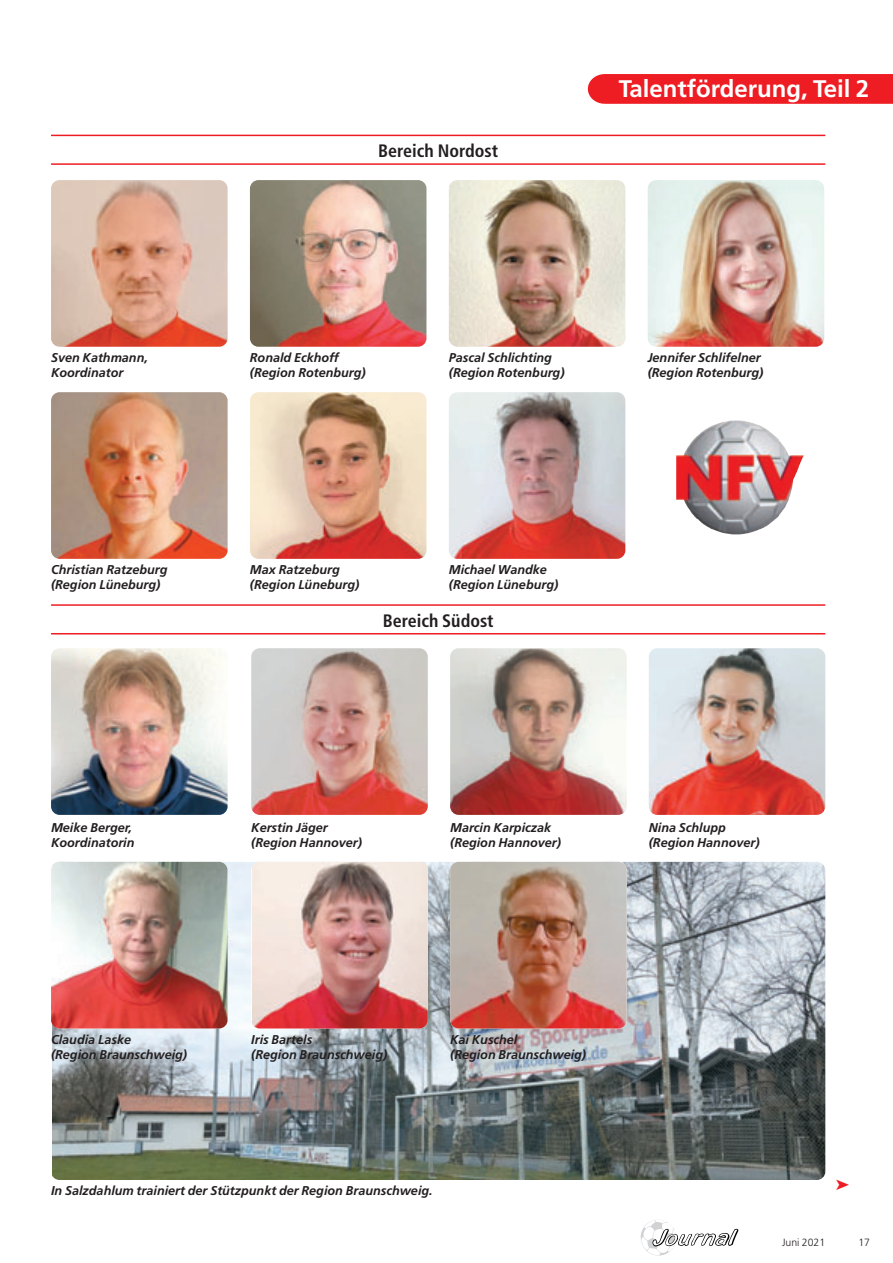
<style>
.page{position:relative;width:893px;height:1263px;background:#fff}
.page>*{position:absolute;margin:0;border:0;box-sizing:border-box;transform-origin:0 0}
.t1{font:700 24px "Frutiger";color:#fff}
.t2{font:700 condensed 18px "Frutiger";color:#231f20}
.t3{font:italic 700 12.75px/15.1px "Frutiger";color:#231f20}
.t4{font:300 10.5px "Frutiger";color:#231f20}
</style>
<div class="page">
<img style="left:640px;top:1220px;width:36px;height:36px;border-radius:50%">
<svg style="left:652px;top:1229px;width:86px;height:18px"></svg>
<svg style="left:588px;top:74px;width:304px;height:30px;background:#ee2127"></svg>
<img style="left:53px;top:862px;width:772px;height:318px">
<img style="left:676px;top:421px;width:127px;height:113px">
<hr style="left:51px;top:135px;width:774px;height:1px;background:#ee1d23">
<hr style="left:51px;top:163px;width:774px;height:2px;background:#ee1d23">
<hr style="left:51px;top:604px;width:774px;height:2px;background:#ee1d23">
<hr style="left:51px;top:633px;width:774px;height:2px;background:#ee1d23">
<img style="left:250px;top:180px;width:176px;height:167px;border-radius:9px">
<img style="left:449px;top:180px;width:176px;height:167px;border-radius:9px">
<img style="left:51px;top:180px;width:176px;height:167px;border-radius:9px">
<img style="left:647px;top:180px;width:177px;height:167px;border-radius:9px">
<img style="left:250px;top:392px;width:176px;height:167px;border-radius:9px">
<img style="left:449px;top:392px;width:176px;height:167px;border-radius:9px">
<img style="left:251px;top:648px;width:177px;height:167px;border-radius:9px">
<img style="left:450px;top:648px;width:176px;height:167px;border-radius:9px">
<img style="left:51px;top:648px;width:176px;height:167px;border-radius:9px">
<img style="left:648px;top:648px;width:177px;height:167px;border-radius:9px">
<img style="left:252px;top:862px;width:176px;height:166px;border-radius:9px">
<img style="left:450px;top:862px;width:176px;height:166px;border-radius:9px">
<img style="left:51px;top:862px;width:176px;height:166px;border-radius:9px">
<img style="left:51px;top:392px;width:176px;height:167px;border-radius:9px">
<h2 class="t2" style="left:378px;top:143px;width:122px">Bereich Nordost</h2>
<h1 class="t1" style="left:619px;top:79px;width:252px">Talentförderung, Teil 2</h1>
<p class="t3" style="left:51px;top:351px;width:98px">Sven Kathmann,<br>Koordinator</p>
<p class="t3" style="left:647px;top:351px;width:117px">Jennifer Schlifelner (Region Rotenburg)</p>
<p class="t3" style="left:250px;top:351px;width:117px">Ronald Eckhoff (Region Rotenburg)</p>
<p class="t3" style="left:449px;top:351px;width:117px">Pascal Schlichting (Region Rotenburg)</p>
<p class="t3" style="left:51px;top:563px;width:118px">Christian Ratzeburg (Region Lüneburg)</p>
<p class="t3" style="left:250px;top:563px;width:111px">Max Ratzeburg (Region Lüneburg)</p>
<p class="t3" style="left:449px;top:563px;width:111px">Michael Wandke (Region Lüneburg)</p>
<h2 class="t2" style="left:382px;top:613px;width:112px">Bereich Südost</h2>
<p class="t3" style="left:51px;top:821px;width:85px">Meike Berger,<br>Koordinatorin</p>
<p class="t3" style="left:648px;top:821px;width:112px">Nina Schlupp (Region Hannover)</p>
<p class="t3" style="left:450px;top:821px;width:112px">Marcin Karpiczak (Region Hannover)</p>
<p class="t3" style="left:251px;top:821px;width:112px">Kerstin Jäger (Region Hannover)</p>
<p class="t3" style="left:51px;top:1033px;width:137px">Claudia Laske<br>(Region Braunschweig)</p>
<p class="t3" style="left:251px;top:1033px;width:137px">Iris Bartels<br>(Region Braunschweig)</p>
<p class="t3" style="left:450px;top:1033px;width:137px">Kai Kuschel<br>(Region Braunschweig)</p>
<p class="t3" style="left:51px;top:1184px;width:383px">In Salzdahlum trainiert der Stützpunkt der Region Braunschweig.</p>
<p class="t4" style="left:782px;top:1238px;width:45px">Juni 2021</p>
<p class="t4" style="left:858px;top:1238px;width:13px">17</p>
</div>
